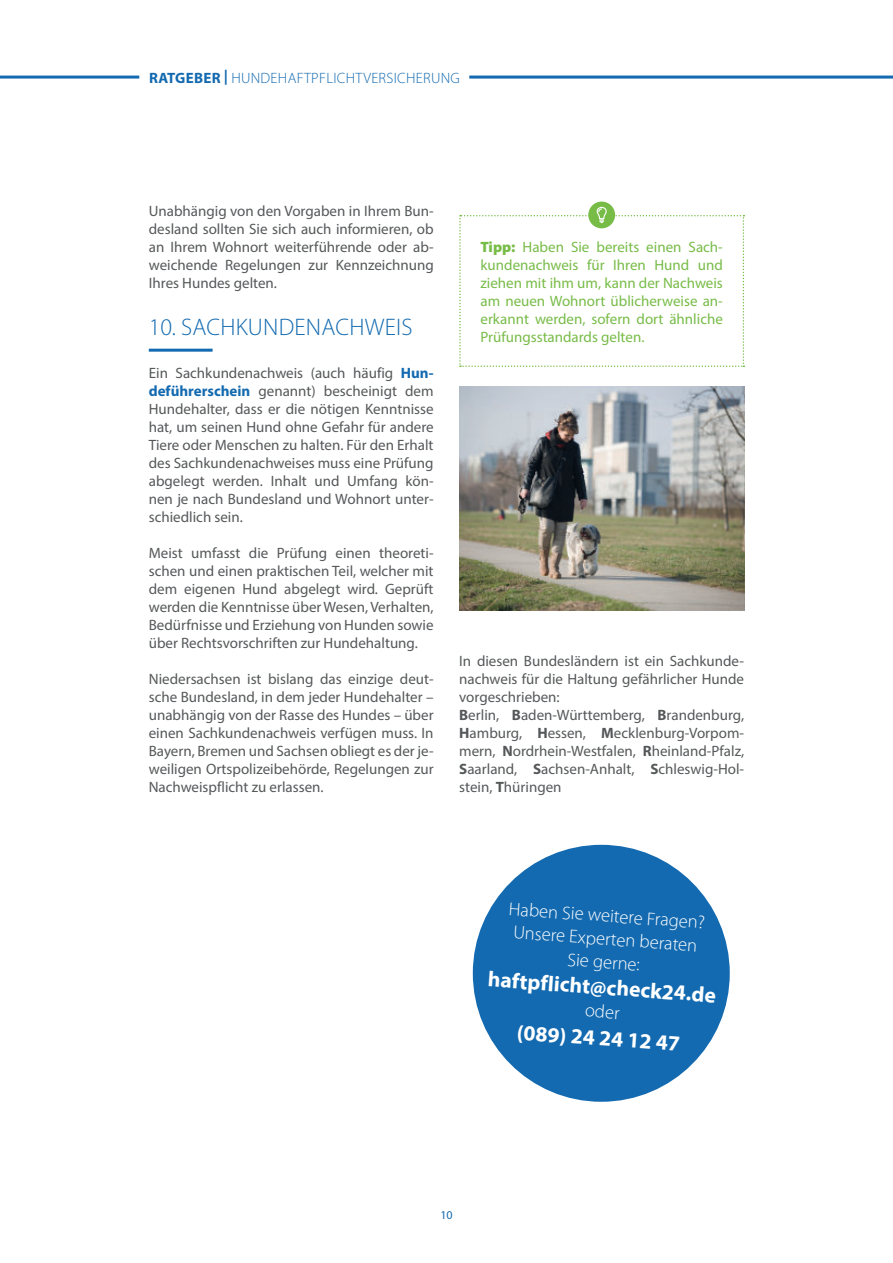
<style>
.page{position:relative;width:893px;height:1263px;background:#fff}
.page>*{position:absolute;margin:0;border:0;box-sizing:border-box;transform-origin:0 0}
.t1{font:300 24px "Myriad Pro";letter-spacing:.01em;color:#136ab0}
.t2{font:700 21.75px "Myriad Pro";color:#fff}
.t3{font:300 18.6px/23.2px "Myriad Pro";color:#fff;text-align:center}
.t4{font:15px/18px "Myriad Pro";color:#555859;text-align:justify}
.t5{font:15px/18px "Myriad Pro";color:#78bc48;text-align:justify}
.t6{font:300 15px "Myriad Pro";letter-spacing:.02em;color:#136ab0}
.t7{font:12px "Myriad Pro";color:#136ab0}
.s1{font-weight:700}
.s2{font-weight:700;color:#136ab0}
.s3{font-weight:900}
</style>
<div class="page">
<hr style="left:0;top:76px;width:139px;height:3px;background:#136ab0">
<hr style="left:469px;top:76px;width:424px;height:3px;background:#136ab0">
<hr style="left:149px;top:349px;width:64px;height:3px;background:#136ab0">
<img style="left:459px;top:387px;width:285px;height:224px">
<div style="left:473px;top:845px;width:257px;height:257px;background:#136ab0;border-radius:50%"></div>
<div style="left:588px;top:202px;width:27px;height:26px;background:#78bc48;border-radius:50%"></div>
<svg style="left:459px;top:207px;width:285px;height:160px"></svg>
<p class="t6" style="left:149px;top:71px;width:312px"><span class="s1">RATGEBER |</span> HUNDEHAFTPFLICHTVERSICHERUNG</p>
<p class="t4" style="left:149px;top:202px;width:286px">Unabhängig von den Vorgaben in Ihrem Bun&shy;desland sollten Sie sich auch informieren, ob an Ihrem Wohnort weiterführende oder ab&shy;weichende Regelungen zur Kennzeichnung Ihres Hundes gelten.</p>
<h1 class="t1" style="left:149px;top:315px;width:265px">10. SACHKUNDENACHWEIS</h1>
<p class="t4" style="left:149px;top:364px;width:286px">Ein Sachkundenachweis (auch häufig <span class="s2">Hun&shy;deführerschein</span> genannt) bescheinigt dem Hundehalter, dass er die nötigen Kenntnisse hat, um seinen Hund ohne Gefahr für andere Tiere oder Menschen zu halten. Für den Erhalt des Sachkundenachweises muss eine Prüfung abgelegt werden. Inhalt und Umfang kön&shy;nen je nach Bundesland und Wohnort unter&shy;schiedlich sein.</p>
<p class="t4" style="left:149px;top:544px;width:286px">Meist umfasst die Prüfung einen theoreti&shy;schen und einen praktischen Teil, welcher mit dem eigenen Hund abgelegt wird. Geprüft werden die Kenntnisse über Wesen, Verhalten, Bedürfnisse und Erziehung von Hunden sowie über Rechtsvorschriften zur Hundehaltung.</p>
<p class="t4" style="left:149px;top:670px;width:286px">Niedersachsen ist bislang das einzige deut&shy;sche Bundesland, in dem jeder Hundehalter – unabhängig von der Rasse des Hundes – über einen Sachkundenachweis verfügen muss. In Bayern, Bremen und Sachsen obliegt es der je&shy;weiligen Ortspolizeibehörde, Regelungen zur Nachweispflicht zu erlassen.</p>
<p class="t5" style="left:480px;top:238px;width:244px"><span class="s3">Tipp:</span> Haben Sie bereits einen Sach&shy;kundenachweis für Ihren Hund und ziehen mit ihm um, kann der Nachweis am neuen Wohnort üblicherweise an&shy;erkannt werden, sofern dort ähnliche Prüfungsstandards gelten.</p>
<p class="t4" style="left:459px;top:652px;width:286px;text-align:left">In diesen Bundesländern ist ein Sachkunde&shy;nachweis für die Haltung gefährlicher Hunde vorgeschrieben:<br><span class="s1">B</span>erlin, <span class="s1">B</span>aden-Württemberg, <span class="s1">B</span>randenburg, <span class="s1">H</span>amburg, <span class="s1">H</span>essen, <span class="s1">M</span>ecklenburg-Vorpom&shy;mern, <span class="s1">N</span>ordrhein-Westfalen, <span class="s1">R</span>heinland-Pfalz, <span class="s1">S</span>aarland, <span class="s1">S</span>achsen-Anhalt, <span class="s1">S</span>chleswig-Hol&shy;stein, <span class="s1">T</span>hüringen</p>
<p class="t3" style="left:510px;top:898px;width:198px;rotate:4deg">Haben Sie weitere Fragen?<br>Unsere Experten beraten<br>Sie gerne:</p>
<h2 class="t2" style="left:489px;top:968px;width:230px;rotate:4deg">haftpflicht@check24.de</h2>
<p class="t3" style="left:586px;top:1000px;width:36px;rotate:4deg">oder</p>
<h2 class="t2" style="left:518px;top:1021px;width:165px;rotate:4deg">(089) 24 24 12 47</h2>
<p class="t7" style="left:440px;top:1209px;width:14px">10</p>
</div>
